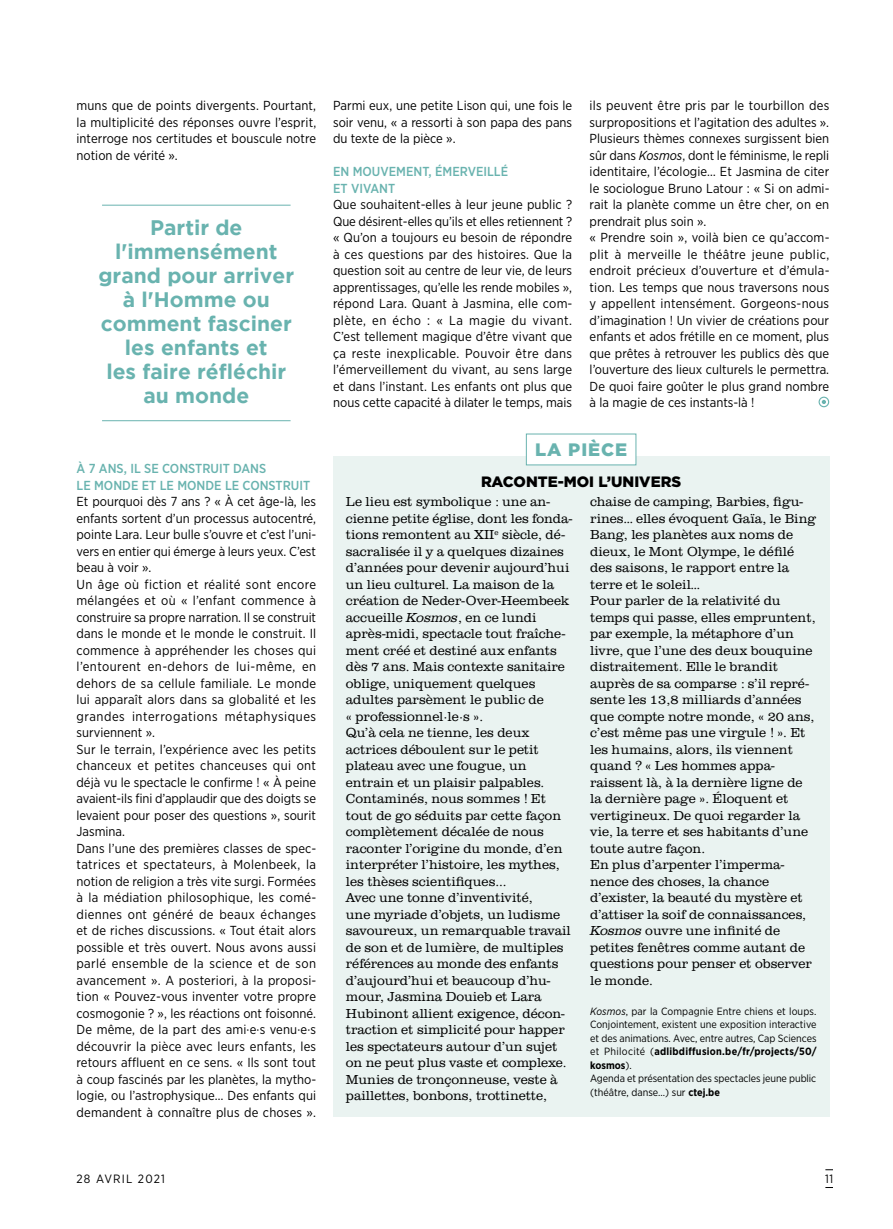
<style>
.page{position:relative;width:893px;height:1229px;background:#fff}
.page>*{position:absolute;margin:0;border:0;box-sizing:border-box;transform-origin:0 0}
.t1{font:700 21px/24px "Gotham";color:#69b3af;text-align:center}
.t2{font:900 18px "Gotham";letter-spacing:.05em;color:#69b3af}
.t3{font:900 15px "Gotham";color:#000}
.t4{font:300 13.5px/16.5px "Clarendon URW";color:#000}
.t5{font:13.05px/16.5px "Gotham Narrow";letter-spacing:.005em;color:#000;text-align:justify}
.t6{font:500 13.05px/16.5px "Gotham Narrow";color:#69b3af}
.t7{font:12px "Gotham Narrow";letter-spacing:.1em;color:#000}
.t8{font:10.5px/13.5px "Gotham Narrow";color:#000}
.s1{font-style:italic}
.s2{font-weight:700}
</style>
<div class="page">
<hr style="left:102px;top:205px;width:189px;height:1px;background:#69b3af">
<hr style="left:102px;top:420px;width:189px;height:1px;background:#69b3af">
<div style="left:333px;top:457px;width:496px;height:660px;background:#eaf3f1"></div>
<div style="left:526px;top:434px;width:110px;height:31px;background:#fff"></div>
<svg style="left:819px;top:397px;width:10px;height:10px"></svg>
<p class="t5" style="left:77px;top:97px;width:241px">muns que de points divergents. Pourtant, la multiplicité des réponses ouvre l’esprit, interroge nos certitudes et bouscule notre notion de vérité ».</p>
<h1 class="t1" style="left:98px;top:215px;width:197px">Partir de l'immensément grand pour arriver à l'Homme ou comment fasciner les enfants et<br>les faire réfléchir au monde</h1>
<p class="t6" style="left:77px;top:460px;width:235px">À 7 ANS, IL SE CONSTRUIT DANS<br>LE MONDE ET LE MONDE LE CONSTRUIT</p>
<p class="t5" style="left:77px;top:493px;width:241px;text-align:left">Et pourquoi dès 7 ans ? « À cet âge-là, les enfants sortent d’un processus autocentré, pointe Lara. Leur bulle s’ouvre et c’est l’uni&shy;vers en entier qui émerge à leurs yeux. C’est beau à voir ».<br>Un âge où fiction et réalité sont encore mélangées et où « l’enfant commence à construire sa propre narration. Il se construit dans le monde et le monde le construit. Il commence à appréhender les choses qui l’entourent en-dehors de lui-même, en dehors de sa cellule familiale. Le monde lui apparaît alors dans sa globalité et les grandes interrogations métaphysiques surviennent ».<br>Sur le terrain, l’expérience avec les petits chanceux et petites chanceuses qui ont déjà vu le spectacle le confirme ! « À peine avaient-ils fini d’applaudir que des doigts se levaient pour poser des questions », sourit Jasmina.<br>Dans l’une des premières classes de spec&shy;tatrices et spectateurs, à Molenbeek, la notion de religion a très vite surgi. Formées à la médiation philosophique, les comé&shy;diennes ont généré de beaux échanges et de riches discussions. « Tout était alors possible et très ouvert. Nous avons aussi parlé ensemble de la science et de son avancement ». A posteriori, à la proposi&shy;tion « Pouvez-vous inventer votre propre cosmogonie ? », les réactions ont foisonné.<br>De même, de la part des ami·e·s venu·e·s découvrir la pièce avec leurs enfants, les retours affluent en ce sens. « Ils sont tout à coup fascinés par les planètes, la mytho&shy;logie, ou l’astrophysique… Des enfants qui demandent à connaître plus de choses ».</p>
<p class="t5" style="left:333px;top:97px;width:241px">Parmi eux, une petite Lison qui, une fois le soir venu, « a ressorti à son papa des pans du texte de la pièce ».</p>
<p class="t6" style="left:333px;top:163px;width:177px">EN MOUVEMENT, ÉMERVEILLÉ<br>ET VIVANT</p>
<p class="t5" style="left:333px;top:196px;width:241px">Que souhaitent-elles à leur jeune public ?<br>Que désirent-elles qu’ils et elles retiennent ? « Qu’on a toujours eu besoin de répondre à ces questions par des histoires. Que la question soit au centre de leur vie, de leurs apprentissages, qu’elle les rende mobiles », répond Lara. Quant à Jasmina, elle com&shy;plète, en écho : « La magie du vivant.<br>C’est tellement magique d’être vivant que ça reste inexplicable. Pouvoir être dans l’émerveillement du vivant, au sens large et dans l’instant. Les enfants ont plus que nous cette capacité à dilater le temps, mais</p>
<p class="t5" style="left:590px;top:97px;width:241px;text-align:left">ils peuvent être pris par le tourbillon des surpropositions et l’agitation des adultes ».<br>Plusieurs thèmes connexes surgissent bien sûr dans <span class="s1">Kosmos</span>, dont le féminisme, le repli identitaire, l’écologie… Et Jasmina de citer le sociologue Bruno Latour : « Si on admi&shy;rait la planète comme un être cher, on en prendrait plus soin ».<br>« Prendre soin », voilà bien ce qu’accom&shy;plit à merveille le théâtre jeune public, endroit précieux d’ouverture et d’émula&shy;tion. Les temps que nous traversons nous y appellent intensément. Gorgeons-nous d’imagination ! Un vivier de créations pour enfants et ados frétille en ce moment, plus que prêtes à retrouver les publics dès que l’ouverture des lieux culturels le permettra.<br>De quoi faire goûter le plus grand nombre à la magie de ces instants-là !</p>
<h2 class="t2" style="left:535px;top:439px;width:93px">LA PIÈCE</h2>
<p class="t3" style="left:481px;top:473px;width:202px">RACONTE-MOI L’UNIVERS</p>
<p class="t4" style="left:346px;top:493px;width:228px">Le lieu est symbolique : une an&shy;cienne petite église, dont les fonda&shy;tions remontent au XII<sup>e</sup> siècle, dé&shy;sacralisée il y a quelques dizaines d’années pour devenir aujourd’hui un lieu culturel. La maison de la création de Neder-Over-Heembeek accueille <span class="s1">Kosmos</span>, en ce lundi après-midi, spectacle tout fraîche&shy;ment créé et destiné aux enfants dès 7 ans. Mais contexte sanitaire oblige, uniquement quelques adultes parsèment le public de<br>« professionnel·le·s ».<br>Qu’à cela ne tienne, les deux actrices déboulent sur le petit plateau avec une fougue, un entrain et un plaisir palpables.<br>Contaminés, nous sommes ! Et tout de go séduits par cette façon complètement décalée de nous raconter l’origine du monde, d’en interpréter l’histoire, les mythes, les thèses scientifiques...<br>Avec une tonne d’inventivité,<br>une myriade d’objets, un ludisme savoureux, un remarquable travail de son et de lumière, de multiples références au monde des enfants d’aujourd’hui et beaucoup d’hu&shy;mour, Jasmina Douieb et Lara<br>Hubinont allient exigence, décon&shy;traction et simplicité pour happer les spectateurs autour d’un sujet on ne peut plus vaste et complexe.<br>Munies de tronçonneuse, veste à paillettes, bonbons, trottinette,</p>
<p class="t4" style="left:590px;top:493px;width:227px">chaise de camping, Barbies, figu&shy;rines… elles évoquent Gaïa, le Bing<br>Bang, les planètes aux noms de dieux, le Mont Olympe, le défilé des saisons, le rapport entre la terre et le soleil…<br>Pour parler de la relativité du temps qui passe, elles empruntent, par exemple, la métaphore d’un livre, que l’une des deux bouquine distraitement. Elle le brandit auprès de sa comparse : s’il repré&shy;sente les 13,8 milliards d’années que compte notre monde, « 20 ans, c’est même pas une virgule ! ». Et les humains, alors, ils viennent quand ? « Les hommes appa&shy;raissent là, à la dernière ligne de la dernière page ». Éloquent et vertigineux. De quoi regarder la vie, la terre et ses habitants d’une toute autre façon.<br>En plus d’arpenter l’imperma&shy;nence des choses, la chance d’exister, la beauté du mystère et d’attiser la soif de connaissances,<br><span class="s1">Kosmos</span> ouvre une infinité de petites fenêtres comme autant de questions pour penser et observer le monde.</p>
<p class="t8" style="left:590px;top:1004px;width:228px"><span class="s1">Kosmos</span>, par la Compagnie Entre chiens et loups.<br>Conjointement, existent une exposition interactive et des animations. Avec, entre autres, Cap Sciences et Philocité (<span class="s2">adlibdiffusion.be/fr/projects/50/ kosmos</span>).<br>Agenda et présentation des spectacles jeune public (théâtre, danse…) sur <span class="s2">ctej.be</span></p>
<p class="t7" style="left:77px;top:1171px;width:90px">28 AVRIL 2021</p>
<p class="t7" style="left:825px;top:1171px;width:10px">11</p>
</div>
